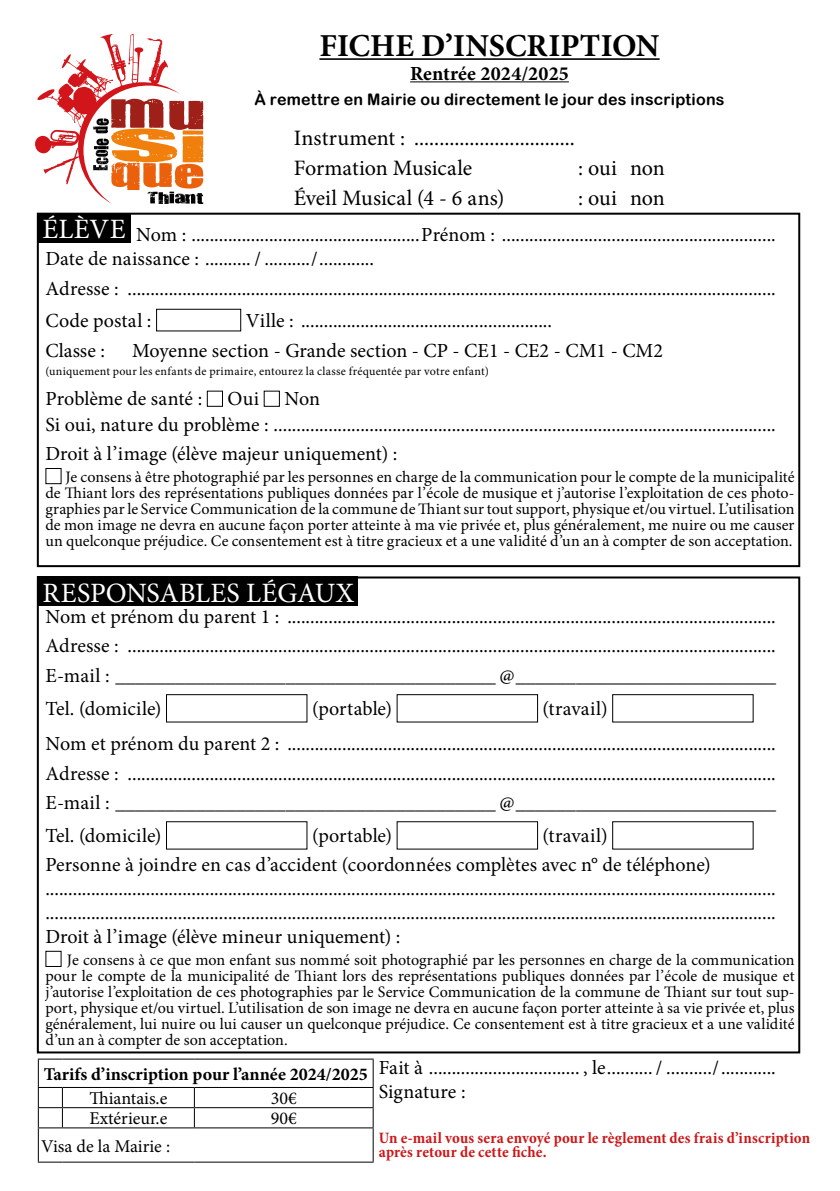
<style>
.page{position:relative;width:840px;height:1191px;background:#fff}
.page>*{position:absolute;margin:0;border:0;box-sizing:border-box;transform-origin:0 0}
.t1{font:700 32px "Minion Pro";color:#000}
.t2{font:28px "Minion Pro";color:#fff}
.t3{font:22px/30px "Minion Pro";letter-spacing:-.005em;color:#000}
.t4{font:20px/24px "Minion Pro";color:#000}
.t5{font:700 20px "Minion Pro";letter-spacing:.005em;color:#000}
.t6{font:18px "Minion Pro";color:#000}
.t7{font:700 18px "Minion Pro";color:#000}
.t8{font:16px/16px "Minion Pro";letter-spacing:.005em;color:#000;text-align:justify}
.t9{font:700 condensed 16px/14px "Minion Pro";letter-spacing:.01em;color:#cd1719}
.t10{font:16px "Arial Rounded MT Bold";letter-spacing:.015em;color:#000}
.t11{font:12px "Minion Pro";letter-spacing:.02em;color:#000}
</style>
<div class="page">
<div style="left:37px;top:213px;width:93px;height:30px;background:#000"></div>
<div style="left:37px;top:213px;width:762px;height:354px;border:2px solid #000"></div>
<svg style="left:35px;top:34px;width:168px;height:170px"></svg>
<div style="left:37px;top:576px;width:321px;height:30px;background:#000"></div>
<div style="left:37px;top:576px;width:762px;height:477px;border:2px solid #000"></div>
<hr style="left:319px;top:58px;width:340px;height:2px;background:#000">
<hr style="left:410px;top:81px;width:158px;height:1px;background:#000">
<svg style="left:156px;top:308px;width:85px;height:24px"></svg>
<svg style="left:206px;top:390px;width:17px;height:17px"></svg>
<svg style="left:263px;top:390px;width:17px;height:17px"></svg>
<svg style="left:45px;top:468px;width:17px;height:17px"></svg>
<svg style="left:166px;top:694px;width:142px;height:29px"></svg>
<svg style="left:396px;top:694px;width:142px;height:29px"></svg>
<svg style="left:612px;top:694px;width:141px;height:29px"></svg>
<svg style="left:166px;top:821px;width:142px;height:29px"></svg>
<svg style="left:396px;top:821px;width:142px;height:29px"></svg>
<svg style="left:612px;top:821px;width:141px;height:29px"></svg>
<svg style="left:45px;top:950px;width:17px;height:17px"></svg>
<hr style="left:62px;top:1058px;width:132px;height:1px;background:#000">
<hr style="left:194px;top:1058px;width:179px;height:1px;background:#000">
<hr style="left:62px;top:1087px;width:132px;height:1px;background:#000">
<hr style="left:194px;top:1087px;width:179px;height:1px;background:#000">
<hr style="left:62px;top:1107px;width:132px;height:1px;background:#000">
<hr style="left:194px;top:1107px;width:179px;height:1px;background:#000">
<svg style="left:194px;top:1088px;width:1px;height:39px"></svg>
<svg style="left:372px;top:1059px;width:1px;height:68px"></svg>
<svg style="left:38px;top:1058px;width:25px;height:70px"></svg>
<hr style="left:38px;top:1128px;width:1px;height:33px;background:#000">
<hr style="left:62px;top:1127px;width:132px;height:1px;background:#000">
<hr style="left:194px;top:1127px;width:179px;height:1px;background:#000">
<hr style="left:372px;top:1128px;width:1px;height:33px;background:#000">
<svg style="left:38px;top:1161px;width:24px;height:1px"></svg>
<hr style="left:62px;top:1161px;width:132px;height:1px;background:#000">
<hr style="left:194px;top:1161px;width:179px;height:1px;background:#000">
<h1 class="t1" style="left:319px;top:23px;width:341px">FICHE D’INSCRIPTION</h1>
<p class="t5" style="left:410px;top:59px;width:160px">Rentrée 2024/2025</p>
<p class="t10" style="left:254px;top:90px;width:471px">À remettre en Mairie ou directement le jour des inscriptions</p>
<p class="t3" style="left:293px;top:123px;width:282px">Instrument : ................................<br>Formation Musicale</p>
<p class="t3" style="left:577px;top:153px;width:88px">: oui non</p>
<p class="t3" style="left:293px;top:183px;width:212px">Éveil Musical (4 - 6 ans)</p>
<p class="t3" style="left:577px;top:183px;width:88px">: oui non</p>
<p class="t4" style="left:45px;top:223px;width:731px;text-indent:91px">Nom : ..................................................Prénom : ............................................................<br>Date de naissance : .......... / ........../............</p>
<p class="t4" style="left:45px;top:272px;width:731px;line-height:32.4px">Adresse : ..............................................................................................................................................<br>Code postal :</p>
<h2 class="t2" style="left:43px;top:210px;width:85px">ÉLÈVE</h2>
<p class="t4" style="left:245px;top:309px;width:308px">Ville : .......................................................</p>
<p class="t4" style="left:45px;top:339px;width:61px">Classe :</p>
<p class="t4" style="left:132px;top:339px;width:532px">Moyenne section - Grande section - CP - CE1 - CE2 - CM1 - CM2</p>
<p class="t11" style="left:45px;top:363px;width:444px">(uniquement pour les enfants de primaire, entourez la classe fréquentée par votre enfant)</p>
<p class="t4" style="left:45px;top:386px;width:158px">Problème de santé :</p>
<p class="t4" style="left:227px;top:386px;width:33px">Oui</p>
<p class="t4" style="left:45px;top:385px;width:731px;line-height:26px;text-indent:239px">Non<br>Si oui, nature du problème : ..............................................................................................................</p>
<p class="t4" style="left:45px;top:442px;width:353px">Droit à l’image (élève majeur uniquement) :</p>
<p class="t8" style="left:45px;top:469px;width:750px;text-indent:20px">Je consens à être photographié par les personnes en charge de la communication pour le compte de la municipalité de Thiant lors des représentations publiques données par l’école de musique et j’autorise l’exploitation de ces photo&shy;graphies par le Service Communication de la commune de Thiant sur tout support, physique et/ou virtuel. L’utilisation de mon image ne devra en aucune façon porter atteinte à ma vie privée et, plus généralement, me nuire ou me causer un quelconque préjudice. Ce consentement est à titre gracieux et a une validité d’un an à compter de son acceptation.</p>
<h2 class="t2" style="left:43px;top:574px;width:313px">RESPONSABLES LÉGAUX</h2>
<p class="t4" style="left:45px;top:601px;width:731px;line-height:29.6px;text-align:justify">Nom et prénom du parent 1 : ...........................................................................................................<br>Adresse : ..............................................................................................................................................<br>E-mail : ______________________________________ @__________________________</p>
<p class="t4" style="left:45px;top:696px;width:117px">Tel. (domicile)</p>
<p class="t4" style="left:312px;top:696px;width:81px">(portable)</p>
<p class="t4" style="left:45px;top:690px;width:731px;line-height:35.4px;text-indent:497px">(travail)<br>Nom et prénom du parent 2 : ...........................................................................................................</p>
<p class="t4" style="left:45px;top:758px;width:731px;line-height:29.6px">Adresse : ..............................................................................................................................................<br>E-mail : ______________________________________ @__________________________</p>
<p class="t4" style="left:45px;top:823px;width:117px">Tel. (domicile)</p>
<p class="t4" style="left:312px;top:823px;width:81px">(portable)</p>
<p class="t4" style="left:45px;top:820px;width:666px;line-height:29.6px;text-indent:497px">(travail)<br>Personne à joindre en cas d’accident (coordonnées complètes avec n° de téléphone)</p>
<p class="t4" style="left:45px;top:877px;width:731px;text-align:justify">................................................................................................................................................................ ................................................................................................................................................................<br>Droit à l’image (élève mineur uniquement) :</p>
<p class="t8" style="left:45px;top:952px;width:750px;text-indent:22px">Je consens à ce que mon enfant sus nommé soit photographié par les personnes en charge de la communication pour le compte de la municipalité de Thiant lors des représentations publiques données par l’école de musique et j’autorise l’exploitation de ces photographies par le Service Communication de la commune de Thiant sur tout sup&shy;port, physique et/ou virtuel. L’utilisation de son image ne devra en aucune façon porter atteinte à sa vie privée et, plus généralement, lui nuire ou lui causer un quelconque préjudice. Ce consentement est à titre gracieux et a une validité d’un an à compter de son acceptation.</p>
<p class="t7" style="left:44px;top:1061px;width:325px">Tarifs d’inscription pour l’année 2024/2025</p>
<p class="t6" style="left:89px;top:1086px;width:79px">Thiantais.e</p>
<p class="t6" style="left:271px;top:1086px;width:27px">30€</p>
<p class="t6" style="left:89px;top:1106px;width:79px">Extérieur.e</p>
<p class="t6" style="left:271px;top:1106px;width:27px">90€</p>
<p class="t6" style="left:41px;top:1133px;width:130px">Visa de la Mairie :</p>
<p class="t4" style="left:378px;top:1055px;width:398px">Fait à ................................. , le.......... / ........../............<br>Signature :</p>
<p class="t9" style="left:378px;top:1130px;width:432px">Un e-mail vous sera envoyé pour le règlement des frais d’inscription après retour de cette fiche.</p>
</div>
